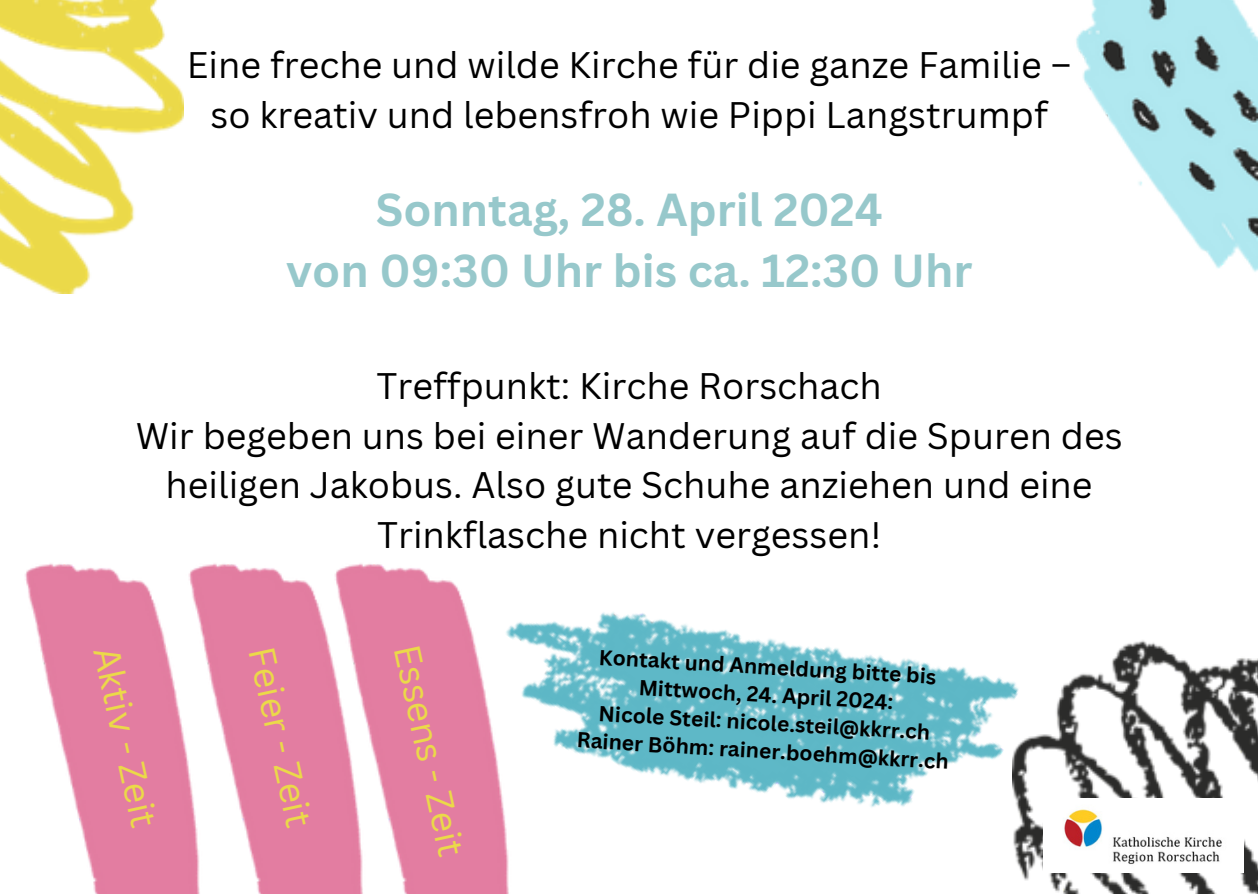
<style>
.page{position:relative;width:1258px;height:894px;background:#fff}
.page>*{position:absolute;margin:0;border:0;box-sizing:border-box;transform-origin:0 0}
.t1{font:700 45px/60.6px "Canva Sans";color:#97c8cb;text-align:center}
.t2{font:36px/49.5px "Canva Sans";color:#000;text-align:center}
.t3{font:36px "Canva Sans";color:#ebd949}
.t4{font:700 21px "Canva Sans";color:#000}
</style>
<div class="page">
<img style="left:0;top:0;width:183px;height:293px">
<img style="left:1075px;top:640px;width:183px;height:253px">
<img style="left:1076px;top:0;width:182px;height:272px">
<img style="left:25px;top:563px;width:118px;height:330px">
<img style="left:143px;top:563px;width:146px;height:330px">
<img style="left:289px;top:563px;width:141px;height:330px">
<img style="left:1075px;top:797px;width:168px;height:75px">
<img style="left:430px;top:580px;width:645px;height:313px">
<h2 class="t2" style="left:187px;top:39px;width:886px">Eine freche und wilde Kirche für die ganze Familie – so kreativ und lebensfroh wie Pippi Langstrumpf</h2>
<h1 class="t1" style="left:286px;top:178px;width:688px">Sonntag, 28. April 2024<br>von 09:30 Uhr bis ca. 12:30 Uhr</h1>
<h2 class="t2" style="left:136px;top:360px;width:988px">Treffpunkt: Kirche Rorschach<br>Wir begeben uns bei einer Wanderung auf die Spuren des heiligen Jakobus. Also gute Schuhe anziehen und eine Trinkflasche nicht vergessen!</h2>
<p class="t3" style="left:131px;top:641px;width:185px;rotate:78deg">Aktiv - Zeit</p>
<h2 class="t3" style="left:286px;top:642px;width:184px;rotate:78deg">Feier - Zeit</h2>
<p class="t4" style="left:600px;top:643px;width:339px;rotate:3deg">Kontakt und Anmeldung bitte bis</p>
<p class="t3" style="left:432px;top:639px;width:217px;rotate:78deg">Essens - Zeit</p>
<h2 class="t4" style="left:639px;top:673px;width:257px;rotate:3deg">Mittwoch, 24. April 2024:</h2>
<p class="t4" style="left:599px;top:699px;width:334px;rotate:3deg">Nicole Steil: nicole.steil@kkrr.ch</p>
<p class="t4" style="left:577px;top:725px;width:374px;rotate:3deg">Rainer Böhm: rainer.boehm@kkrr.ch</p>
</div>
